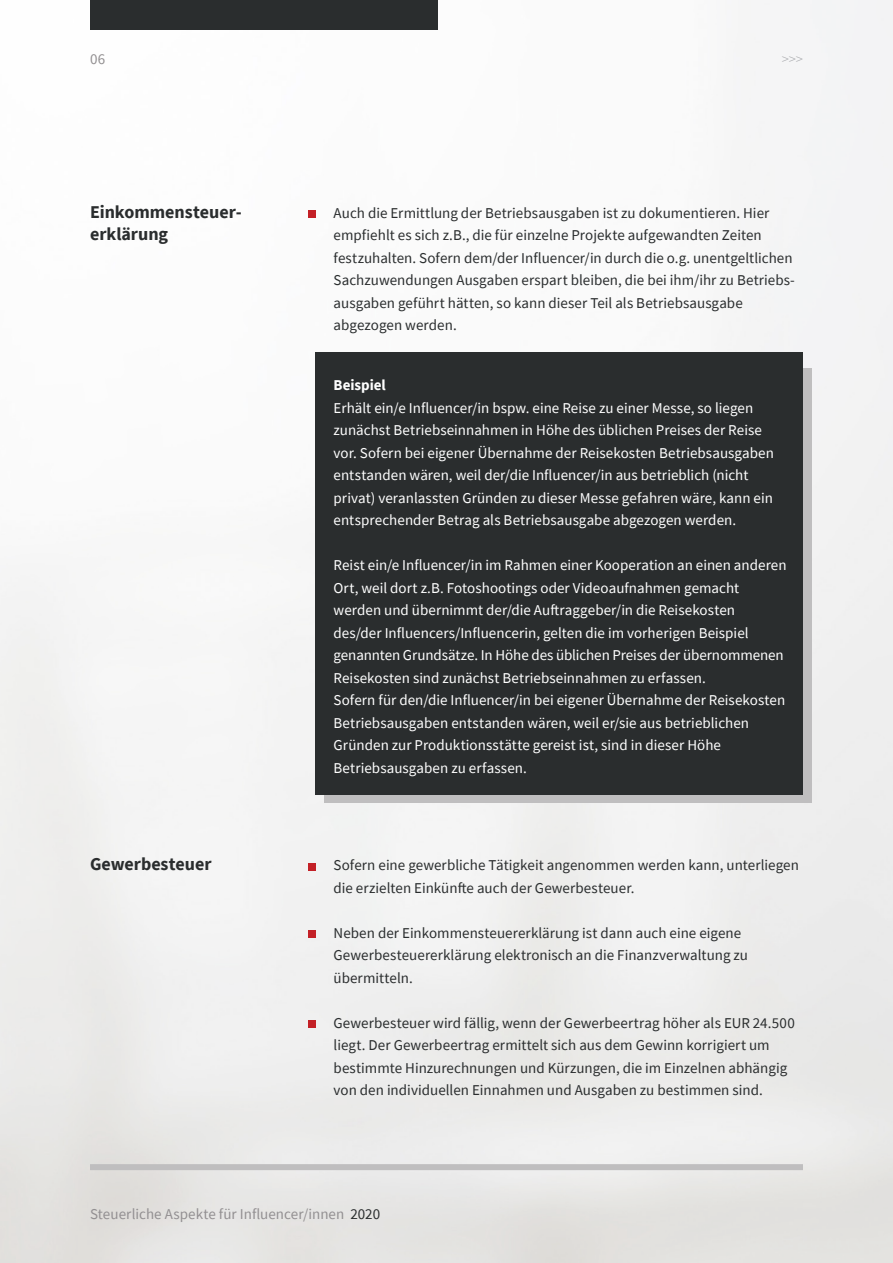
<style>
.page{position:relative;width:893px;height:1263px;background:#fff}
.page>*{position:absolute;margin:0;border:0;box-sizing:border-box;transform-origin:0 0}
.t1{font:700 18px/22.5px "Source Sans Pro";color:#2a2d2e}
.t2{font:15px/22.5px "Source Sans Pro";letter-spacing:.005em;color:#fff}
.t3{font:15px/22.5px "Source Sans Pro";letter-spacing:.005em;color:#2a2d2e}
.t4{font:15px "Source Sans Pro";letter-spacing:.005em;color:#928f91}
.t5{font:700 15px "Source Sans Pro";letter-spacing:-.005em;color:#fff}
.t6{font:300 15px "Source Sans Pro";color:#a8a9ad}
.s1{color:#2a2d2e}
</style>
<div class="page">
<img style="left:0;top:0;width:893px;height:1263px">
<div style="left:90px;top:1164px;width:713px;height:6px;background:#bfbebf"></div>
<div style="left:90px;top:0;width:347px;height:30px;background:#2a2d2e"></div>
<div style="left:325px;top:368px;width:487px;height:435px;background:#bfbebf"></div>
<div style="left:308px;top:210px;width:8px;height:7px;background:#c32026"></div>
<div style="left:308px;top:863px;width:8px;height:8px;background:#c32026"></div>
<div style="left:308px;top:931px;width:8px;height:7px;background:#c32026"></div>
<div style="left:308px;top:1021px;width:8px;height:7px;background:#c32026"></div>
<div style="left:316px;top:353px;width:487px;height:442px;background:#2a2d2e"></div>
<p class="t4" style="left:90px;top:49px;width:17px">06</p>
<p class="t6" style="left:782px;top:50px;width:23px">&gt;&gt;&gt;</p>
<p class="t1" style="left:90px;top:200px;width:153px">Einkommensteuer&shy;erklärung</p>
<p class="t1" style="left:90px;top:853px;width:123px">Gewerbesteuer</p>
<p class="t3" style="left:334px;top:201px;width:463px">Auch die Ermittlung der Betriebsausgaben ist zu dokumentieren. Hier empfiehlt es sich z.B., die für einzelne Projekte aufgewandten Zeiten festzuhalten. Sofern dem/der Influencer/in durch die o.g. unentgeltlichen Sachzuwendungen Ausgaben erspart bleiben, die bei ihm/ihr zu Betriebs&shy;ausgaben geführt hätten, so kann dieser Teil als Betriebsausgabe abgezogen werden.</p>
<p class="t5" style="left:334px;top:375px;width:54px">Beispiel</p>
<p class="t2" style="left:334px;top:396px;width:442px">Erhält ein/e Influencer/in bspw. eine Reise zu einer Messe, so liegen zunächst Betriebseinnahmen in Höhe des üblichen Preises der Reise vor. Sofern bei eigener Übernahme der Reisekosten Betriebsausgaben entstanden wären, weil der/die Influencer/in aus betrieblich (nicht privat) veranlassten Gründen zu dieser Messe gefahren wäre, kann ein entsprechender Betrag als Betriebsausgabe abgezogen werden.</p>
<p class="t2" style="left:334px;top:554px;width:455px">Reist ein/e Influencer/in im Rahmen einer Kooperation an einen anderen Ort, weil dort z.B. Fotoshootings oder Videoaufnahmen gemacht werden und übernimmt der/die Auftraggeber/in die Reisekosten des/der Influencers/Influencerin, gelten die im vorherigen Beispiel genannten Grundsätze. In Höhe des üblichen Preises der übernommenen Reisekosten sind zunächst Betriebseinnahmen zu erfassen.<br>Sofern für den/die Influencer/in bei eigener Übernahme der Reisekosten Betriebsausgaben entstanden wären, weil er/sie aus betrieblichen Gründen zur Produktionsstätte gereist ist, sind in dieser Höhe Betriebsausgaben zu erfassen.</p>
<p class="t3" style="left:334px;top:854px;width:467px">Sofern eine gewerbliche Tätigkeit angenommen werden kann, unterliegen die erzielten Einkünfte auch der Gewerbesteuer.</p>
<p class="t3" style="left:334px;top:921px;width:416px">Neben der Einkommensteuererklärung ist dann auch eine eigene<br>Gewerbesteuererklärung elektronisch an die Finanzverwaltung zu übermitteln.</p>
<p class="t3" style="left:334px;top:1011px;width:463px">Gewerbesteuer wird fällig, wenn der Gewerbeertrag höher als EUR 24.500 liegt. Der Gewerbeertrag ermittelt sich aus dem Gewinn korrigiert um bestimmte Hinzurechnungen und Kürzungen, die im Einzelnen abhängig von den individuellen Einnahmen und Ausgaben zu bestimmen sind.</p>
<p class="t4" style="left:90px;top:1204px;width:292px">Steuerliche Aspekte für Influencer/innen <span class="s1">2020</span></p>
</div>
